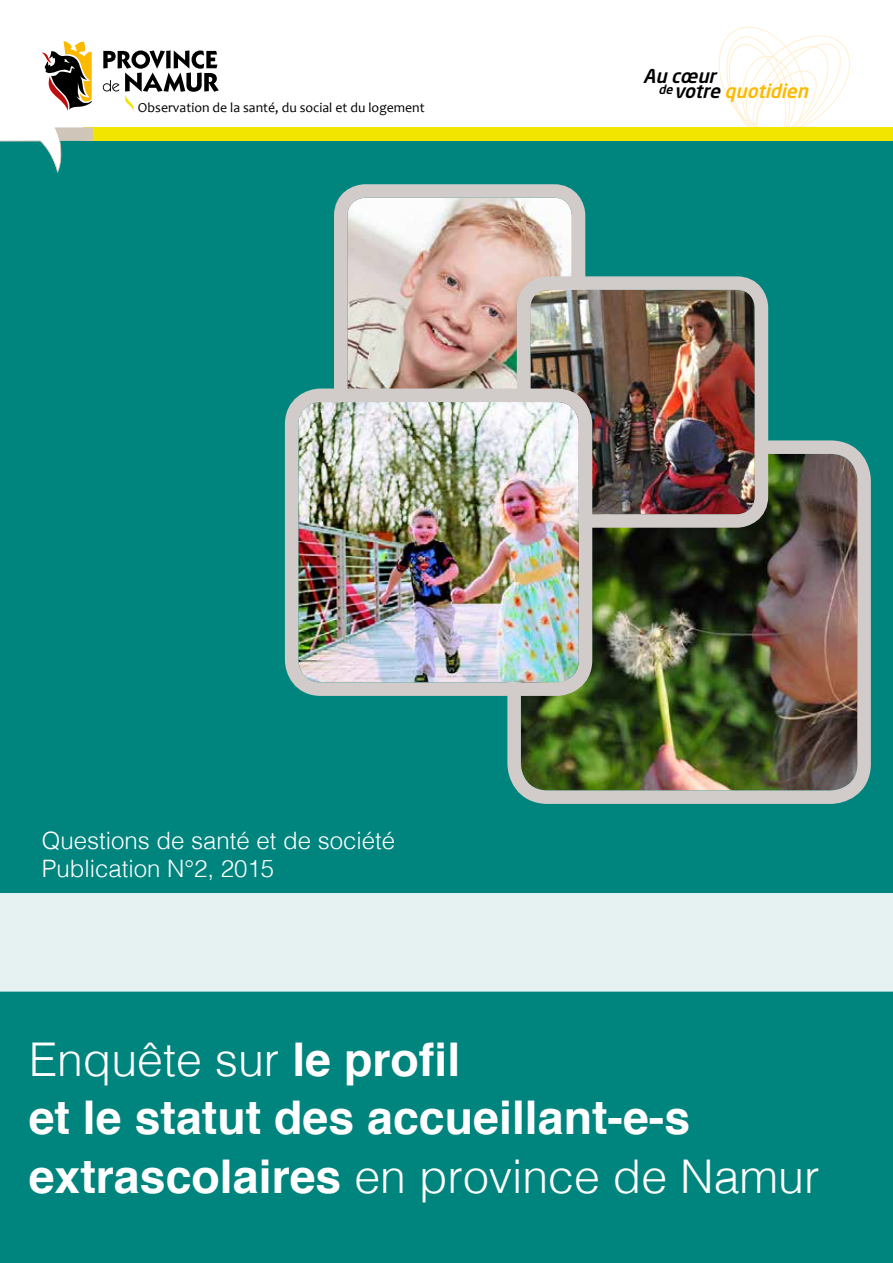
<style>
.page{position:relative;width:893px;height:1263px;background:#fff}
.page>*{position:absolute;margin:0;border:0;box-sizing:border-box;transform-origin:0 0}
.t1{font:700 46.5px/58.5px "Helvetica";color:#fff}
.t2{font:300 24px/28.8px "Helvetica";color:#fff}
.t3{font:italic 500 18.9px/15.3px "Neo Sans Std";color:#000}
.t4{font:13.8px "Candara";color:#000}
.s1{color:#fbba00}
.s2{font-weight:300}
</style>
<div class="page">
<div style="left:0;top:95px;width:893px;height:1168px;background:#00847e"></div>
<div style="left:0;top:893px;width:893px;height:99px;background:#e5f2f1"></div>
<img style="left:349px;top:199px;width:221px;height:189px">
<div style="left:334px;top:184px;width:251px;height:252px;border:14px solid #d1cbc9;border-radius:25px"></div>
<img style="left:522px;top:455px;width:334px;height:334px">
<div style="left:507px;top:440px;width:364px;height:364px;border:14px solid #d1cbc9;border-radius:34px"></div>
<img style="left:532px;top:291px;width:221px;height:222px">
<div style="left:517px;top:276px;width:251px;height:252px;border:14px solid #d1cbc9;border-radius:25px"></div>
<img style="left:300px;top:403px;width:277px;height:278px">
<div style="left:285px;top:388px;width:307px;height:308px;border:14px solid #d1cbc9;border-radius:29px"></div>
<div style="left:0;top:86px;width:893px;height:41px;background:#fff"></div>
<svg style="left:712px;top:26px;width:146px;height:101px"></svg>
<div style="left:84px;top:127px;width:809px;height:14px;background:#f2e500"></div>
<svg style="left:0;top:127px;width:93px;height:46px"></svg>
<svg style="left:37px;top:41px;width:56px;height:72px"></svg>
<svg style="left:103px;top:50px;width:116px;height:61px"></svg>
<p class="t4" style="left:138px;top:99px;width:288px">Observation de la santé, du social et du logement</p>
<p class="t3" style="left:658px;top:68px;width:156px;text-indent:-15px">Au cœur<br><sup>de</sup> votre <span class="s1">quotidien</span></p>
<p class="t2" style="left:42px;top:824px;width:355px">Questions de santé et de société<br>Publication N°2, 2015</p>
<p class="t1" style="left:29px;top:1031px;width:792px"><span class="s2">Enquête sur</span> le profil<br>et le statut des accueillant-e-s extrascolaires <span class="s2">en province de Namur</span></p>
</div>
